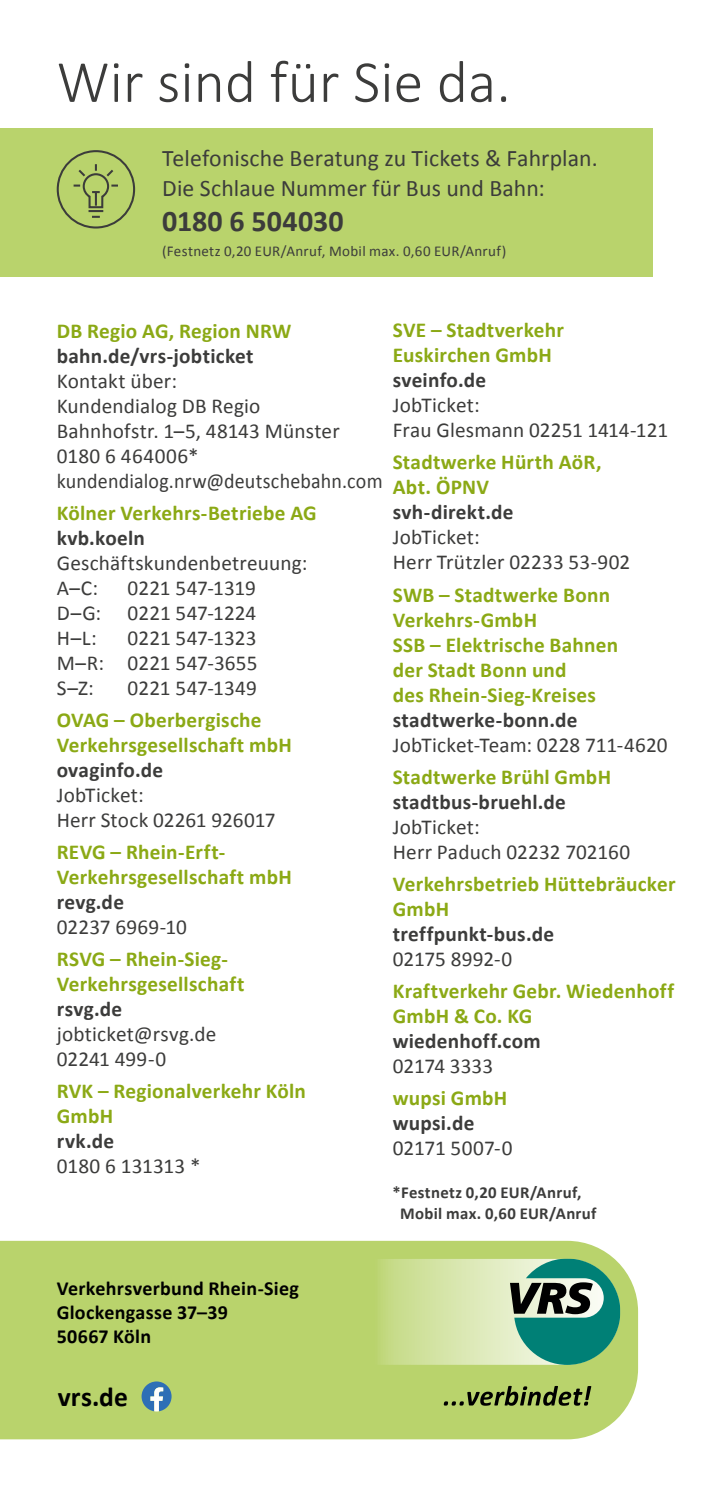
<style>
.page{position:relative;width:709px;height:1489px;background:#fff}
.page>*{position:absolute;margin:0;border:0;box-sizing:border-box;transform-origin:0 0}
.t1{font:300 60px "Calibri";color:#3c3c3b}
.t2{font:700 30px "Calibri";color:#3c3c3b}
.t3{font:700 27.5px "Calibri";color:#000}
.t4{font:23.75px/30px "Calibri";letter-spacing:.005em;color:#3c3c3b}
.t5{font:21.25px/25px "Calibri";letter-spacing:.01em;color:#3c3c3b}
.t6{font:700 21.25px/25px "Calibri";letter-spacing:.01em;color:#8ba915}
.t7{font:700 21.25px "Calibri";letter-spacing:.01em;color:#3c3c3b}
.t8{font:700 20px/24.2px "Calibri";letter-spacing:.015em;color:#000}
.t9{font:700 16.75px/20.5px "Calibri";letter-spacing:.02em;color:#3c3c3b}
.t10{font:15px "Calibri";letter-spacing:.02em;color:#3c3c3b}
</style>
<div class="page">
<div style="left:0;top:1240px;width:638px;height:199px;background:#b9d36c"></div>
<svg style="left:208px;top:1258px;width:302px;height:106px;background:#c4da85"></svg>
<svg style="left:510px;top:1258px;width:110px;height:106px;background:#559781"></svg>
<svg style="left:444px;top:1385px;width:147px;height:20px;background:#7d8e48"></svg>
<div style="left:0;top:128px;width:652px;height:148px;background:#b9d36c"></div>
<div style="left:57px;top:150px;width:78px;height:78px;border:2px solid #3c3c3b;border-radius:50%"></div>
<svg style="left:74px;top:164px;width:44px;height:54px"></svg>
<svg style="left:142px;top:1381px;width:29px;height:30px"></svg>
<h1 class="t1" style="left:57px;top:45px;width:456px">Wir sind für Sie da.</h1>
<p class="t4" style="left:162px;top:142px;width:437px">Telefonische Beratung zu Tickets &amp; Fahrplan.<br>Die Schlaue Nummer für Bus und Bahn:</p>
<h2 class="t2" style="left:162px;top:202px;width:183px">0180 6 504030</h2>
<p class="t10" style="left:162px;top:242px;width:345px">(Festnetz 0,20 EUR/Anruf, Mobil max. 0,60 EUR/Anruf)</p>
<p class="t6" style="left:57px;top:317px;width:236px">DB Regio AG, Region NRW</p>
<p class="t7" style="left:57px;top:342px;width:198px">bahn.de/vrs-jobticket</p>
<p class="t5" style="left:57px;top:367px;width:327px">Kontakt über:<br>Kundendialog DB Regio<br>Bahnhofstr. 1–5, 48143 Münster<br>0180 6 464006* kundendialog.nrw@deutschebahn.com</p>
<p class="t6" style="left:57px;top:499px;width:261px">Kölner Verkehrs-Betriebe AG</p>
<p class="t7" style="left:57px;top:524px;width:90px">kvb.koeln</p>
<p class="t5" style="left:57px;top:549px;width:252px">Geschäftskundenbetreuung:<br>A–C:</p>
<p class="t5" style="left:57px;top:574px;width:201px;text-align:justify;text-indent:71px">0221 547-1319<br>D–G: 0221 547-1224<br>H–L:</p>
<p class="t5" style="left:57px;top:624px;width:202px;text-align:justify;text-indent:71px">0221 547-1323<br>M–R: 0221 547-3655<br>S–Z:</p>
<p class="t5" style="left:128px;top:674px;width:131px">0221 547-1349</p>
<p class="t6" style="left:57px;top:706px;width:236px">OVAG – Oberbergische<br>Verkehrsgesellschaft mbH</p>
<p class="t7" style="left:57px;top:756px;width:108px">ovaginfo.de</p>
<p class="t5" style="left:57px;top:781px;width:220px">JobTicket:<br>Herr Stock 02261 926017</p>
<p class="t6" style="left:57px;top:838px;width:236px">REVG – Rhein-Erft-<br>Verkehrsgesellschaft mbH</p>
<p class="t7" style="left:57px;top:888px;width:69px">revg.de</p>
<p class="t5" style="left:57px;top:913px;width:132px">02237 6969-10</p>
<p class="t6" style="left:57px;top:945px;width:189px">RSVG – Rhein-Sieg-<br>Verkehrsgesellschaft</p>
<p class="t7" style="left:57px;top:995px;width:67px">rsvg.de</p>
<p class="t5" style="left:57px;top:1020px;width:161px">jobticket@rsvg.de<br>02241 499-0</p>
<p class="t6" style="left:57px;top:1077px;width:251px">RVK – Regionalverkehr Köln<br>GmbH</p>
<p class="t7" style="left:57px;top:1127px;width:59px">rvk.de</p>
<p class="t5" style="left:57px;top:1152px;width:145px">0180 6 131313 *</p>
<p class="t6" style="left:393px;top:317px;width:173px">SVE – Stadtverkehr<br>Euskirchen GmbH</p>
<p class="t7" style="left:393px;top:367px;width:95px">sveinfo.de</p>
<p class="t5" style="left:393px;top:392px;width:277px">JobTicket:<br>Frau Glesmann 02251 1414-121</p>
<p class="t6" style="left:393px;top:449px;width:210px">Stadtwerke Hürth AöR,<br>Abt. ÖPNV</p>
<p class="t7" style="left:393px;top:499px;width:122px">svh-direkt.de</p>
<p class="t5" style="left:393px;top:524px;width:239px">JobTicket:<br>Herr Trützler 02233 53-902</p>
<p class="t6" style="left:393px;top:581px;width:227px">SWB – Stadtwerke Bonn<br>Verkehrs-GmbH<br>SSB – Elektrische Bahnen der Stadt Bonn und<br>des Rhein-Sieg-Kreises</p>
<p class="t7" style="left:393px;top:706px;width:186px">stadtwerke-bonn.de</p>
<p class="t5" style="left:393px;top:731px;width:276px">JobTicket-Team: 0228 711-4620</p>
<p class="t6" style="left:393px;top:763px;width:220px">Stadtwerke Brühl GmbH</p>
<p class="t7" style="left:393px;top:788px;width:175px">stadtbus-bruehl.de</p>
<p class="t5" style="left:393px;top:813px;width:239px">JobTicket:<br>Herr Paduch 02232 702160</p>
<p class="t6" style="left:393px;top:870px;width:284px">Verkehrsbetrieb Hüttebräucker<br>GmbH</p>
<p class="t7" style="left:393px;top:920px;width:163px">treffpunkt-bus.de</p>
<p class="t5" style="left:393px;top:945px;width:121px">02175 8992-0</p>
<p class="t6" style="left:393px;top:977px;width:283px">Kraftverkehr Gebr. Wiedenhoff<br>GmbH &amp; Co. KG</p>
<p class="t7" style="left:393px;top:1027px;width:149px">wiedenhoff.com</p>
<p class="t5" style="left:393px;top:1052px;width:102px">02174 3333</p>
<p class="t6" style="left:393px;top:1084px;width:116px">wupsi GmbH</p>
<p class="t7" style="left:393px;top:1109px;width:83px">wupsi.de</p>
<p class="t5" style="left:393px;top:1134px;width:121px">02171 5007-0</p>
<p class="t9" style="left:400px;top:1181px;width:198px;text-indent:-8px">*Festnetz 0,20 EUR/Anruf,<br>Mobil max. 0,60 EUR/Anruf</p>
<p class="t8" style="left:57px;top:1275px;width:244px">Verkehrsverbund Rhein-Sieg<br>Glockengasse 37–39<br>50667 Köln</p>
<p class="t3" style="left:58px;top:1379px;width:72px">vrs.de</p>
</div>
